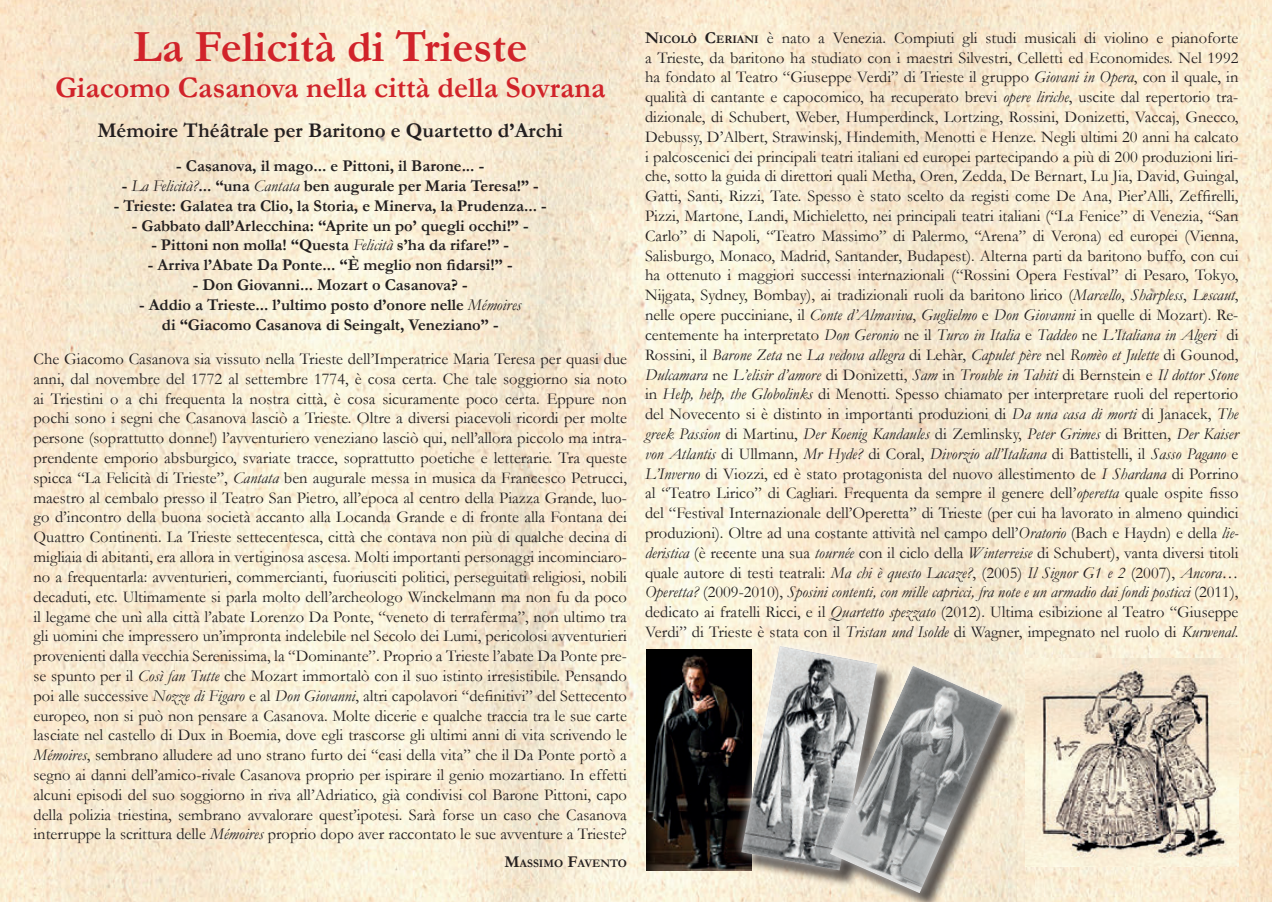
<style>
.page{position:relative;width:1272px;height:902px;background:#fff}
.page>*{position:absolute;margin:0;border:0;box-sizing:border-box;transform-origin:0 0}
.t1{font:700 45px "Garamond";color:#d1232a}
.t2{font:700 30px "Garamond";color:#d1232a}
.t3{font:700 21px "Garamond";color:#231f20}
.t4{font:16.5px/19.8px "Garamond";color:#231f20;text-align:justify}
.t5{font:700 16.5px/19.8px "Garamond";color:#231f20;text-align:center}
.t6{font:700 11.55px "Garamond";color:#231f20}
.s1{font-weight:400;font-style:italic}
.s2{font-style:italic}
.s3{font-size:16.5px}
.s4{font-weight:700}
.s5{font-weight:700;font-size:11.55px}
</style>
<div class="page">
<img style="left:0;top:0;width:1271px;height:901px">
<div style="left:643px;top:649px;width:113px;height:223px;background:#231f20;opacity:.75"></div>
<div style="left:833px;top:668px;width:187px;height:233px;background:#231f20;opacity:.75"></div>
<svg style="left:817px;top:652px;width:198px;height:249px;fill:#f4e9d1"></svg>
<svg style="left:730px;top:634px;width:275px;height:260px"></svg>
<img style="left:1025px;top:658px;width:213px;height:208px">
<h1 class="t1" style="left:133px;top:20px;width:396px">La Felicità di Trieste</h1>
<h2 class="t2" style="left:55px;top:70px;width:552px">Giacomo Casanova nella città della Sovrana</h2>
<p class="t3" style="left:97px;top:118px;width:467px">Mémoire Théâtrale per Baritono e Quartetto d’Archi</p>
<p class="t5" style="left:176px;top:156px;width:309px">- Casanova, il mago... e Pittoni, il Barone... -</p>
<p class="t5" style="left:122px;top:176px;width:418px">- <span class="s1">La Felicità?</span>... “una <span class="s1">Cantata</span> ben augurale per Maria Teresa!” -</p>
<p class="t5" style="left:114px;top:195px;width:434px">- Trieste: Galatea tra Clio, la Storia, e Minerva, la Prudenza... -</p>
<p class="t5" style="left:132px;top:215px;width:398px">- Gabbato dall’Arlecchina: “Aprite un po’ quegli occhi!” -</p>
<p class="t5" style="left:151px;top:235px;width:359px">- Pittoni non molla! “Questa <span class="s1">Felicità</span> s’ha da rifare!” -</p>
<p class="t5" style="left:148px;top:255px;width:366px">- Arriva l’Abate Da Ponte... “È meglio non fidarsi!” -</p>
<p class="t5" style="left:193px;top:275px;width:276px">- Don Giovanni... Mozart o Casanova? -</p>
<p class="t5" style="left:139px;top:294px;width:383px">- Addio a Trieste... l’ultimo posto d’onore nelle <span class="s1">Mémoires </span>di “Giacomo Casanova di Seingalt, Veneziano” -</p>
<p class="t4" style="left:33px;top:348px;width:595px">Che Giacomo Casanova sia vissuto nella Trieste dell’Imperatrice Maria Teresa per quasi due anni, dal novembre del 1772 al settembre 1774, è cosa certa. Che tale soggiorno sia noto ai Triestini o a chi frequenta la nostra città, è cosa sicuramente poco certa. Eppure non pochi sono i segni che Casanova lasciò a Trieste. Oltre a diversi piacevoli ricordi per molte persone (soprattutto donne!) l’avventuriero veneziano lasciò qui, nell’allora piccolo ma intra&shy;prendente emporio absburgico, svariate tracce, soprattutto poetiche e letterarie. Tra queste spicca “La Felicità di Trieste”, <span class="s2">Cantata</span> ben augurale messa in musica da Francesco Petrucci, maestro al cembalo presso il Teatro San Pietro, all’epoca al centro della Piazza Grande, luo&shy;go d’incontro della buona società accanto alla Locanda Grande e di fronte alla Fontana dei Quattro Continenti. La Trieste settecentesca, città che contava non più di qualche decina di migliaia di abitanti, era allora in vertiginosa ascesa. Molti importanti personaggi incominciaro&shy;no a frequentarla: avventurieri, commercianti, fuoriusciti politici, perseguitati religiosi, nobili decaduti, etc. Ultimamente si parla molto dell’archeologo Winckelmann ma non fu da poco il legame che unì alla città l’abate Lorenzo Da Ponte, “veneto di terraferma”, non ultimo tra gli uomini che impressero un’impronta indelebile nel Secolo dei Lumi, pericolosi avventurieri provenienti dalla vecchia Serenissima, la “Dominante”. Proprio a Trieste l’abate Da Ponte pre&shy;se spunto per il <span class="s2">Così fan Tutte</span> che Mozart immortalò con il suo istinto irresistibile. Pensando poi alle successive <span class="s2">Nozze di Figaro</span> e al <span class="s2">Don Giovanni</span>, altri capolavori “definitivi” del Settecento europeo, non si può non pensare a Casanova. Molte dicerie e qualche traccia tra le sue carte lasciate nel castello di Dux in Boemia, dove egli trascorse gli ultimi anni di vita scrivendo le <span class="s2">Mémoires</span>, sembrano alludere ad uno strano furto dei “casi della vita” che il Da Ponte portò a segno ai danni dell’amico-rivale Casanova proprio per ispirare il genio mozartiano. In effetti alcuni episodi del suo soggiorno in riva all’Adriatico, già condivisi col Barone Pittoni, capo della polizia triestina, sembrano avvalorare quest’ipotesi. Sarà forse un caso che Casanova interruppe la scrittura delle <span class="s2">Mémoires</span> proprio dopo aver raccontato le sue avventure a Trieste?</p>
<p class="t6" style="left:504px;top:856px;width:124px"><span class="s3">M</span>ASSIMO <span class="s3">F</span>AVENTO</p>
<p class="t4" style="left:645px;top:27px;width:595px"><span class="s4">N</span><span class="s5">ICOLÒ</span> <span class="s4">C</span><span class="s5">ERIANI</span> è nato a Venezia. Compiuti gli studi musicali di violino e pianoforte a Trieste, da baritono ha studiato con i maestri Silvestri, Celletti ed Economides. Nel 1992 ha fondato al Teatro “Giuseppe Verdi” di Trieste il gruppo <span class="s2">Giovani in Opera</span>, con il quale, in qualità di cantante e capocomico, ha recuperato brevi <span class="s2">opere liriche</span>, uscite dal repertorio tra&shy;dizionale, di Schubert, Weber, Humperdinck, Lortzing, Rossini, Donizetti, Vaccaj, Gnecco, Debussy, D’Albert, Strawinskj, Hindemith, Menotti e Henze. Negli ultimi 20 anni ha calcato i palcoscenici dei principali teatri italiani ed europei partecipando a più di 200 produzioni liri&shy;che, sotto la guida di direttori quali Metha, Oren, Zedda, De Bernart, Lu Jia, David, Guingal, Gatti, Santi, Rizzi, Tate. Spesso è stato scelto da registi come De Ana, Pier’Alli, Zeffirelli, Pizzi, Martone, Landi, Michieletto, nei principali teatri italiani (“La Fenice” di Venezia, “San Carlo” di Napoli, “Teatro Massimo” di Palermo, “Arena” di Verona) ed europei (Vienna, Salisburgo, Monaco, Madrid, Santander, Budapest). Alterna parti da baritono buffo, con cui ha ottenuto i maggiori successi internazionali (“Rossini Opera Festival” di Pesaro, Tokyo, Nijgata, Sydney, Bombay), ai tradizionali ruoli da baritono lirico (<span class="s2">Marcello</span>, <span class="s2">Sharpless</span>, <span class="s2">Lescaut</span>, nelle opere pucciniane, il <span class="s2">Conte d’Almaviva</span>, <span class="s2">Guglielmo</span> e <span class="s2">Don Giovanni</span> in quelle di Mozart). Re&shy;centemente ha interpretato <span class="s2">Don Geronio</span> ne il <span class="s2">Turco in Italia</span> e <span class="s2">Taddeo</span> ne <span class="s2">L’Italiana in Algeri</span> di Rossini, il <span class="s2">Barone Zeta</span> ne <span class="s2">La vedova allegra</span> di Lehàr, <span class="s2">Capulet père</span> nel <span class="s2">Romèo et Julette</span> di Gounod, <span class="s2">Dulcamara</span> ne <span class="s2">L’elisir d’amore</span> di Donizetti, <span class="s2">Sam</span> in <span class="s2">Trouble in Tahiti</span> di Bernstein e <span class="s2">Il dottor Stone </span>in <span class="s2">Help, help, the Globolinks</span> di Menotti. Spesso chiamato per interpretare ruoli del repertorio del Novecento si è distinto in importanti produzioni di <span class="s2">Da una casa di morti</span> di Janacek, <span class="s2">The greek Passion</span> di Martinu, <span class="s2">Der Koenig Kandaules</span> di Zemlinsky, <span class="s2">Peter Grimes</span> di Britten, <span class="s2">Der Kaiser von Atlantis</span> di Ullmann, <span class="s2">Mr Hyde?</span> di Coral, <span class="s2">Divorzio all’Italiana</span> di Battistelli, il <span class="s2">Sasso Pagano</span> e <span class="s2">L’Inverno</span> di Viozzi, ed è stato protagonista del nuovo allestimento de <span class="s2">I Shardana</span> di Porrino al “Teatro Lirico” di Cagliari. Frequenta da sempre il genere dell’<span class="s2">operetta</span> quale ospite fisso del “Festival Internazionale dell’Operetta” di Trieste (per cui ha lavorato in almeno quindici produzioni). Oltre ad una costante attività nel campo dell’<span class="s2">Oratorio</span> (Bach e Haydn) e della <span class="s2">lie&shy;deristica</span> (è recente una sua <span class="s2">tournée</span> con il ciclo della <span class="s2">Winterreise</span> di Schubert), vanta diversi titoli quale autore di testi teatrali: <span class="s2">Ma chi è questo Lacaze?</span>, (2005) <span class="s2">Il Signor G1 e 2</span> (2007), <span class="s2">Ancora… Operetta?</span> (2009-2010), <span class="s2">Sposini contenti, con mille capricci, fra note e un armadio dai fondi posticci</span> (2011), dedicato ai fratelli Ricci, e il <span class="s2">Quartetto spezzato</span> (2012). Ultima esibizione al Teatro “Giuseppe Verdi” di Trieste è stata con il <span class="s2">Tristan und Isolde</span> di Wagner, impegnato nel ruolo di <span class="s2">Kurwenal</span>.</p>
</div>
